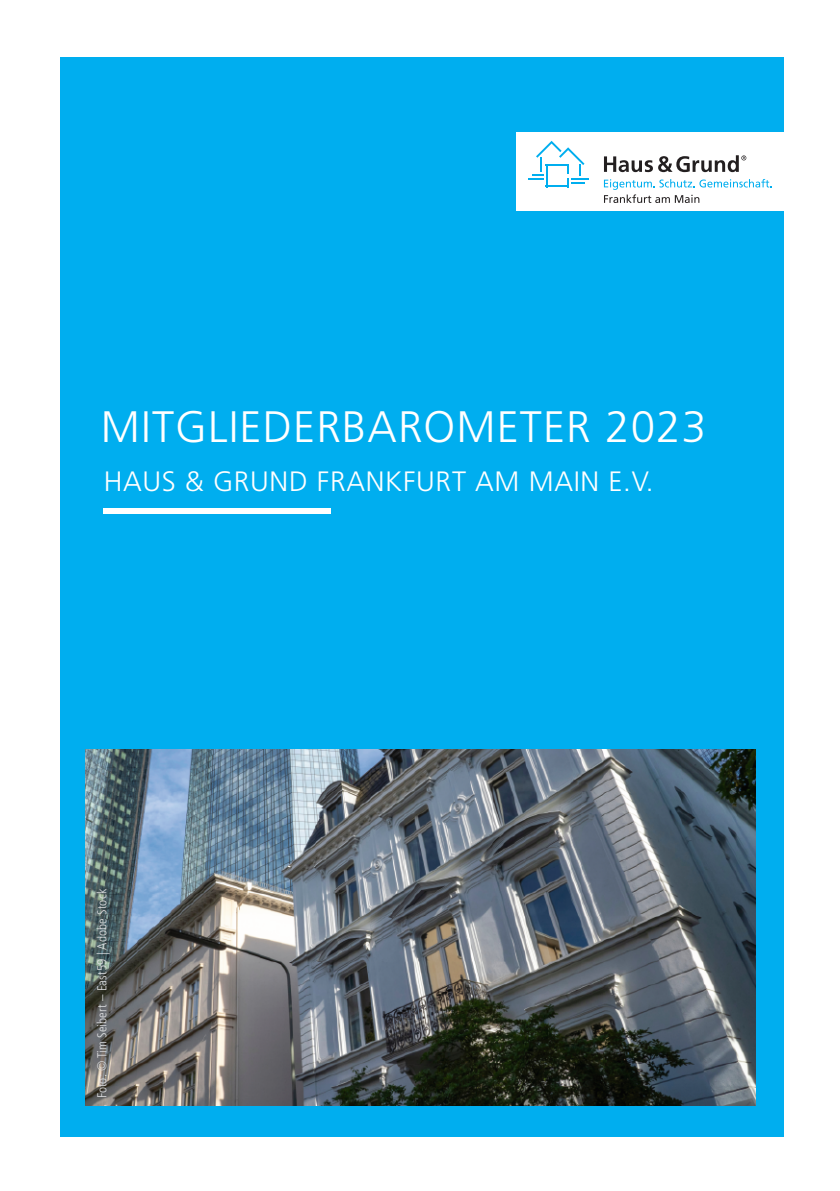
<style>
.page{position:relative;width:840px;height:1191px;background:#fff}
.page>*{position:absolute;margin:0;border:0;box-sizing:border-box;transform-origin:0 0}
.Head_K1_GB{font:300 44px "Frutiger LT Std";letter-spacing:.025em;color:#fff}
.Head_K1_GB-2{font:300 28px "Frutiger LT Std";letter-spacing:.025em;color:#fff}
.Fotocredit{font:300 condensed 13px "Frutiger LT Std";letter-spacing:.01em;color:#dddee0}
</style>
<div class="page">
<div style="left:60px;top:57px;width:723px;height:1079px;background:#00aeef"></div>
<div style="left:516px;top:132px;width:301px;height:79px;background:#fff"></div>
<svg style="left:528px;top:141px;width:60px;height:46px"></svg>
<svg style="left:604px;top:155px;width:142px;height:17px"></svg>
<svg style="left:603px;top:179px;width:168px;height:24px"></svg>
<div style="left:104px;top:508px;width:227px;height:5px;background:#fff"></div>
<img style="left:85px;top:749px;width:670px;height:357px">
<p class="Head_K1_GB" style="left:101px;top:402px;width:606px">MITGLIEDERBAROMETER 2023</p>
<p class="Head_K1_GB-2" style="left:104px;top:465px;width:551px">HAUS &amp; GRUND FRANKFURT AM MAIN E.V.</p>
<p class="Fotocredit" style="left:95px;top:1098px;width:211px;rotate:-90deg">Foto: © Tim Seibert – East59 | Adobe Stock</p>
</div>
